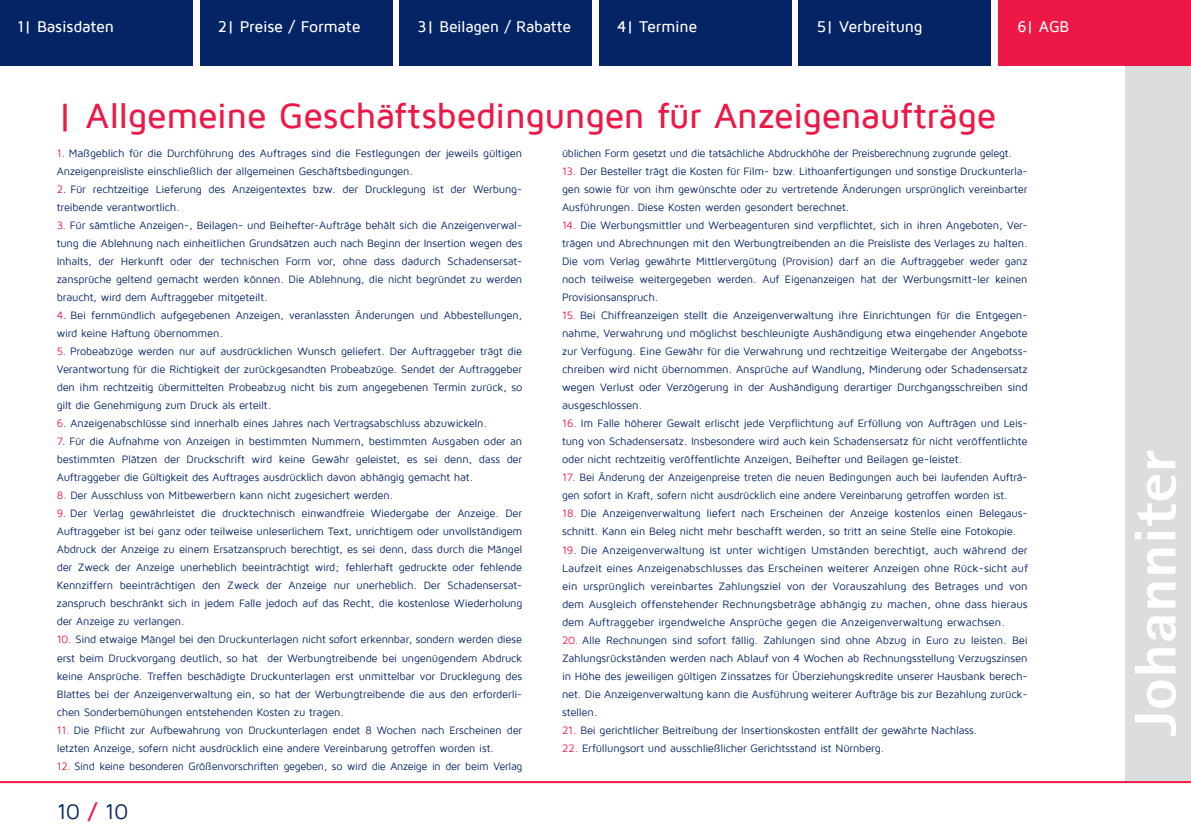
<style>
.page{position:relative;width:1191px;height:840px;background:#fff}
.page>*{position:absolute;margin:0;border:0;box-sizing:border-box;transform-origin:0 0}
.t1{font:800 59px "Rotis Sans Serif";color:#fff;scale:1.11 1}
.t2{font:500 36px "Maven Pro";letter-spacing:-.015em;color:#ed1846}
.t3{font:22px "Maven Pro";color:#052465}
.t4{font:500 16px "Maven Pro";letter-spacing:-.015em;color:#fff}
.t5{font:11px/18px "Maven Pro";letter-spacing:-.015em;color:#052465;text-align:justify}
.s1{color:#ed1846}
.s2{font-weight:700;color:#ed1846}
</style>
<div class="page">
<div style="left:1125px;top:0;width:66px;height:781px;background:#dcddde"></div>
<div style="left:0;top:0;width:193px;height:65px;background:#052465"></div>
<div style="left:399px;top:0;width:193px;height:65px;background:#052465"></div>
<div style="left:599px;top:0;width:192px;height:65px;background:#052465"></div>
<div style="left:798px;top:0;width:193px;height:66px;background:#052465"></div>
<div style="left:200px;top:0;width:192px;height:65px;background:#052465"></div>
<hr style="left:0;top:780px;width:1191px;height:2px;background:#ed1846">
<div style="left:998px;top:0;width:193px;height:65px;background:#ed1846"></div>
<h3 class="t4" style="left:17px;top:19px;width:99px">1| Basisdaten</h3>
<h3 class="t4" style="left:218px;top:19px;width:144px">2| Preise / Formate</h3>
<h3 class="t4" style="left:417px;top:19px;width:155px">3| Beilagen / Rabatte</h3>
<h3 class="t4" style="left:617px;top:19px;width:82px">4| Termine</h3>
<h3 class="t4" style="left:816px;top:19px;width:107px">5| Verbreitung</h3>
<h3 class="t4" style="left:1017px;top:19px;width:53px">6| AGB</h3>
<h2 class="t2" style="left:57px;top:97px;width:941px">| Allgemeine Geschäftsbedingungen für Anzeigenaufträge</h2>
<p class="t5" style="left:57px;top:144px;width:467px"><span class="s1">1.</span> Maßgeblich für die Durchführung des Auftrages sind die Festlegungen der jeweils gültigen<br>Anzeigenpreisliste einschließlich der allgemeinen Geschäftsbedingungen.</p>
<p class="t5" style="left:57px;top:180px;width:467px"><span class="s1">2</span>. Für rechtzeitige Lieferung des Anzeigentextes bzw. der Drucklegung ist der Werbung&shy;treibende verantwortlich.</p>
<p class="t5" style="left:57px;top:216px;width:467px"><span class="s1">3.</span> Für sämtliche Anzeigen-, Beilagen- und Beihefter-Aufträge behält sich die Anzeigenverwal&shy;tung die Ablehnung nach einheitlichen Grundsätzen auch nach Beginn der Insertion wegen des Inhalts, der Herkunft oder der technischen Form vor, ohne dass dadurch Schadensersat&shy;zansprüche geltend gemacht werden können. Die Ablehnung, die nicht begründet zu werden braucht, wird dem Auftraggeber mitgeteilt.</p>
<p class="t5" style="left:57px;top:306px;width:467px"><span class="s1">4</span>. Bei fernmündlich aufgegebenen Anzeigen, veranlassten Änderungen und Abbestellungen, wird keine Haftung übernommen.</p>
<p class="t5" style="left:57px;top:342px;width:467px"><span class="s1">5.</span> Probeabzüge werden nur auf ausdrücklichen Wunsch geliefert. Der Auftraggeber trägt die Verantwortung für die Richtigkeit der zurückgesandten Probeabzüge. Sendet der Auftraggeber den ihm rechtzeitig übermittelten Probeabzug nicht bis zum angegebenen Termin zurück, so gilt die Genehmigung zum Druck als erteilt.</p>
<p class="t5" style="left:57px;top:414px;width:432px"><span class="s1">6</span>. Anzeigenabschlüsse sind innerhalb eines Jahres nach Vertragsabschluss abzuwickeln.</p>
<p class="t5" style="left:57px;top:432px;width:467px"><span class="s1">7</span>. Für die Aufnahme von Anzeigen in bestimmten Nummern, bestimmten Ausgaben oder an bestimmten Plätzen der Druckschrift wird keine Gewähr geleistet, es sei denn, dass der Auftraggeber die Gültigkeit des Auftrages ausdrücklich davon abhängig gemacht hat.</p>
<p class="t5" style="left:57px;top:486px;width:338px"><span class="s1">8.</span> Der Ausschluss von Mitbewerbern kann nicht zugesichert werden.</p>
<p class="t5" style="left:57px;top:504px;width:467px"><span class="s1">9</span>. Der Verlag gewährleistet die drucktechnisch einwandfreie Wiedergabe der Anzeige. Der Auftraggeber ist bei ganz oder teilweise unleserlichem Text, unrichtigem oder unvollständigem Abdruck der Anzeige zu einem Ersatzanspruch berechtigt, es sei denn, dass durch die Mängel der Zweck der Anzeige unerheblich beeinträchtigt wird; fehlerhaft gedruckte oder fehlende Kennziffern beeinträchtigen den Zweck der Anzeige nur unerheblich. Der Schadensersat&shy;zanspruch beschränkt sich in jedem Falle jedoch auf das Recht, die kostenlose Wiederholung der Anzeige zu verlangen.</p>
<p class="t5" style="left:57px;top:630px;width:467px"><span class="s1">10.</span> Sind etwaige Mängel bei den Druckunterlagen nicht sofort erkennbar, sondern werden diese erst beim Druckvorgang deutlich, so hat der Werbungtreibende bei ungenügendem Abdruck keine Ansprüche. Treffen beschädigte Druckunterlagen erst unmittelbar vor Drucklegung des Blattes bei der Anzeigenverwaltung ein, so hat der Werbungtreibende die aus den erforderli&shy;chen Sonderbemühungen entstehenden Kosten zu tragen.</p>
<p class="t5" style="left:57px;top:720px;width:467px"><span class="s1">11.</span> Die Pflicht zur Aufbewahrung von Druckunterlagen endet 8 Wochen nach Erscheinen der letzten Anzeige, sofern nicht ausdrücklich eine andere Vereinbarung getroffen worden ist.</p>
<p class="t5" style="left:57px;top:756px;width:467px"><span class="s1">12.</span> Sind keine besonderen Größenvorschriften gegeben, so wird die Anzeige in der beim Verlag</p>
<h3 class="t3" style="left:57px;top:799px;width:73px">10 <span class="s2">/</span> 10</h3>
<p class="t5" style="left:562px;top:144px;width:451px">üblichen Form gesetzt und die tatsächliche Abdruckhöhe der Preisberechnung zugrunde gelegt.</p>
<p class="t5" style="left:562px;top:162px;width:467px"><span class="s1">13.</span> Der Besteller trägt die Kosten für Film- bzw. Lithoanfertigungen und sonstige Druckunterla&shy;gen sowie für von ihm gewünschte oder zu vertretende Änderungen ursprünglich vereinbarter Ausführungen. Diese Kosten werden gesondert berechnet.</p>
<p class="t5" style="left:562px;top:216px;width:467px"><span class="s1">14.</span> Die Werbungsmittler und Werbeagenturen sind verpflichtet, sich in ihren Angeboten, Ver&shy;trägen und Abrechnungen mit den Werbungtreibenden an die Preisliste des Verlages zu halten.<br>Die vom Verlag gewährte Mittlervergütung (Provision) darf an die Auftraggeber weder ganz noch teilweise weitergegeben werden. Auf Eigenanzeigen hat der Werbungsmitt-ler keinen Provisionsanspruch.</p>
<p class="t5" style="left:562px;top:306px;width:467px"><span class="s1">15.</span> Bei Chiffreanzeigen stellt die Anzeigenverwaltung ihre Einrichtungen für die Entgegen&shy;nahme, Verwahrung und möglichst beschleunigte Aushändigung etwa eingehender Angebote zur Verfügung. Eine Gewähr für die Verwahrung und rechtzeitige Weitergabe der Angebotss&shy;chreiben wird nicht übernommen. Ansprüche auf Wandlung, Minderung oder Schadensersatz wegen Verlust oder Verzögerung in der Aushändigung derartiger Durchgangsschreiben sind ausgeschlossen.</p>
<p class="t5" style="left:562px;top:414px;width:467px"><span class="s1">16.</span> Im Falle höherer Gewalt erlischt jede Verpflichtung auf Erfüllung von Aufträgen und Leis&shy;tung von Schadensersatz. Insbesondere wird auch kein Schadensersatz für nicht veröffentlichte oder nicht rechtzeitig veröffentlichte Anzeigen, Beihefter und Beilagen ge-leistet.</p>
<p class="t5" style="left:562px;top:468px;width:467px"><span class="s1">17.</span> Bei Änderung der Anzeigenpreise treten die neuen Bedingungen auch bei laufenden Aufträ&shy;gen sofort in Kraft, sofern nicht ausdrücklich eine andere Vereinbarung getroffen worden ist.</p>
<p class="t5" style="left:562px;top:504px;width:467px"><span class="s1">18.</span> Die Anzeigenverwaltung liefert nach Erscheinen der Anzeige kostenlos einen Belegaus&shy;schnitt. Kann ein Beleg nicht mehr beschafft werden, so tritt an seine Stelle eine Fotokopie.</p>
<p class="t5" style="left:562px;top:540px;width:467px"><span class="s1">19</span>. Die Anzeigenverwaltung ist unter wichtigen Umständen berechtigt, auch während der Laufzeit eines Anzeigenabschlusses das Erscheinen weiterer Anzeigen ohne Rück-sicht auf ein ursprünglich vereinbartes Zahlungsziel von der Vorauszahlung des Betrages und von dem Ausgleich offenstehender Rechnungsbeträge abhängig zu machen, ohne dass hieraus dem Auftraggeber irgendwelche Ansprüche gegen die Anzeigenverwaltung erwachsen.</p>
<p class="t5" style="left:562px;top:630px;width:467px"><span class="s1">20.</span> Alle Rechnungen sind sofort fällig. Zahlungen sind ohne Abzug in Euro zu leisten. Bei Zahlungsrückständen werden nach Ablauf von 4 Wochen ab Rechnungsstellung Verzugszinsen in Höhe des jeweiligen gültigen Zinssatzes für Überziehungskredite unserer Hausbank berech&shy;net. Die Anzeigenverwaltung kann die Ausführung weiterer Aufträge bis zur Bezahlung zurück&shy;stellen.</p>
<p class="t5" style="left:562px;top:720px;width:417px"><span class="s1">21.</span> Bei gerichtlicher Beitreibung der Insertionskosten entfällt der gewährte Nachlass.</p>
<p class="t5" style="left:562px;top:738px;width:324px"><span class="s1">22.</span> Erfüllungsort und ausschließlicher Gerichtsstand ist Nürnberg.</p>
<h1 class="t1" style="left:1118px;top:735px;width:259px;rotate:-90deg">Johanniter</h1>
</div>
